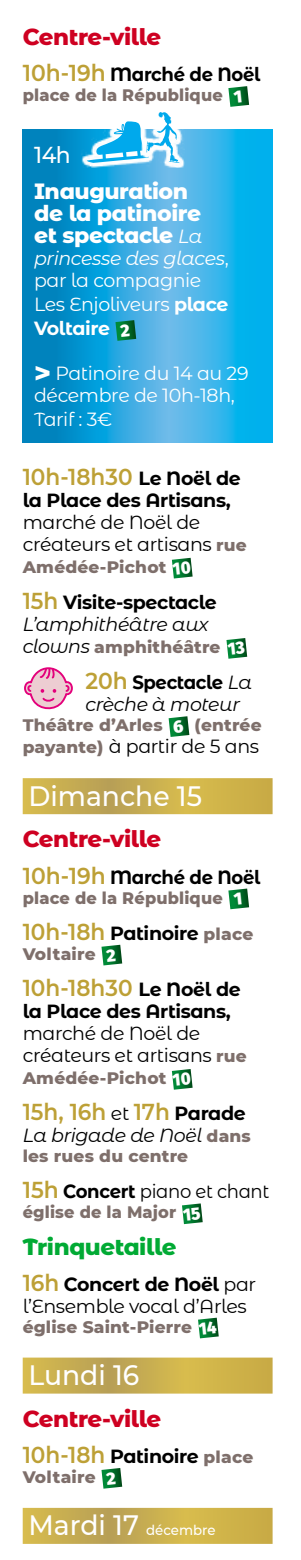
<style>
.page{position:relative;width:301px;height:1560px;background:#fff}
.page>*{position:absolute;margin:0;border:0;box-sizing:border-box;transform-origin:0 0}
.t1{font:500 28px "Montserrat";color:#fff;scale:.95 1}
.t2{font:600 23px "Montserrat Alternates";color:#bda036;scale:.94 1}
.t3{font:800 23px "Montserrat Alternates";letter-spacing:-.02em;color:#ce0021}
.t4{font:800 23px "Montserrat Alternates";letter-spacing:-.02em;color:#01aa34}
.t5{font:500 23px "Montserrat";color:#fff;scale:.95 1}
.t6{font:800 22px/22px "Montserrat Alternates";letter-spacing:-.02em;color:#fff}
.t7{font:19px/22px "Montserrat Alternates";letter-spacing:-.02em;color:#000}
.t8{font:italic 19px/22px "Montserrat Alternates";letter-spacing:-.02em;color:#000}
.t9{font:700 19px "Montserrat Alternates";letter-spacing:-.02em;color:#000}
.t10{font:19px/24px "Montserrat Alternates";letter-spacing:-.02em;color:#fff}
.t11{font:700 19px "Montserrat Alternates";letter-spacing:-.02em;color:#000;scale:.95 1}
.t12{font:italic 19px/22px "Montserrat Alternates";letter-spacing:-.02em;color:#fff}
.t13{font:19px "Montserrat Alternates";letter-spacing:-.02em;color:#000;scale:.95 1}
.t14{font:800 17px "Montserrat";letter-spacing:.01em;color:#7e6f6b}
.t15{font:800 17px "Montserrat";letter-spacing:.01em;color:#7e6f6b;scale:.95 1}
.t16{font:500 14px "Montserrat";color:#fff;scale:.95 1}
.s1{font-weight:600;font-size:23px;color:#bda036}
.s2{font-weight:400;font-style:italic;font-size:19px}
.s3{font-style:normal}
.s4{font-weight:700}
.s5{font-weight:800;font-size:28px}
.s6{font-weight:700;font-size:19px;color:#000}
.s7{font-family:"Montserrat";font-weight:800;font-size:17px;color:#7e6f6b}
.s8{font-weight:600;font-style:normal;font-size:23px;color:#bda036}
.s9{font-weight:700;font-style:normal}
.s10{font-family:"Montserrat Alternates";font-weight:400;font-style:italic;font-size:19px;color:#000}
.s11{font-weight:400;font-size:19px;color:#000}
.s12{font-family:"Montserrat";font-weight:800;font-style:normal;font-size:17px;color:#7e6f6b}
.s13{font-size:28px}
</style>
<div class="page">
<svg style="left:23px;top:129px;width:249px;height:37px;background:#16a2da"></svg>
<svg style="left:23px;top:166px;width:249px;height:175px;background:#24a6de"></svg>
<svg style="left:23px;top:341px;width:249px;height:101px;background:#24a6dd"></svg>
<svg style="left:23px;top:778px;width:249px;height:36px;background:#caaf4f"></svg>
<svg style="left:23px;top:1357px;width:249px;height:36px;background:#cbb051"></svg>
<svg style="left:23px;top:1507px;width:249px;height:36px;background:#cbb152"></svg>
<svg style="left:81px;top:129px;width:60px;height:39px"></svg>
<svg style="left:141px;top:129px;width:43px;height:39px"></svg>
<svg style="left:86px;top:112px;width:94px;height:51px"></svg>
<svg style="left:24px;top:667px;width:49px;height:43px"></svg>
<svg style="left:228px;top:86px;width:21px;height:21px"></svg>
<svg style="left:115px;top:320px;width:21px;height:21px"></svg>
<svg style="left:172px;top:557px;width:20px;height:21px"></svg>
<svg style="left:226px;top:638px;width:21px;height:20px"></svg>
<svg style="left:168px;top:716px;width:21px;height:21px"></svg>
<svg style="left:228px;top:888px;width:21px;height:21px"></svg>
<svg style="left:101px;top:944px;width:21px;height:21px"></svg>
<svg style="left:172px;top:1069px;width:20px;height:20px"></svg>
<svg style="left:182px;top:1203px;width:20px;height:20px"></svg>
<svg style="left:198px;top:1317px;width:20px;height:21px"></svg>
<svg style="left:101px;top:1468px;width:21px;height:20px"></svg>
<p class="t3" style="left:23px;top:20px;width:140px">Centre-ville</p>
<p class="t11" style="left:23px;top:61px;width:251px"><span class="s1">10h-19h</span> Marché de Noël</p>
<p class="t15" style="left:23px;top:83px;width:212px">place de la République</p>
<p class="t5" style="left:34px;top:139px;width:40px">14h</p>
<p class="t6" style="left:34px;top:179px;width:170px">Inauguration de la patinoire et spectacle <span class="s2">La</span></p>
<p class="t12" style="left:34px;top:247px;width:196px">princesse des glaces<span class="s3">, par la compagnie</span></p>
<p class="t10" style="left:34px;top:292px;width:196px">Les Enjoliveurs <span class="s4">place<br>Voltaire</span></p>
<p class="t10" style="left:34px;top:361px;width:216px;line-height:22px"><span class="s5">&gt;</span> Patinoire du 14 au 29 décembre de 10h-18h,</p>
<p class="t10" style="left:34px;top:406px;width:80px">Tarif : 3€</p>
<p class="t2" style="left:23px;top:460px;width:233px">10h-18h30 <span class="s6">Le Noël de</span></p>
<p class="t9" style="left:23px;top:486px;width:209px">la Place des Artisans,</p>
<p class="t7" style="left:23px;top:510px;width:225px">marché de Noël de créateurs et artisans <span class="s7">rue</span></p>
<p class="t14" style="left:23px;top:554px;width:145px">Amédée-Pichot</p>
<p class="t8" style="left:23px;top:590px;width:195px"><span class="s8">15h</span> <span class="s9">Visite-spectacle<br></span>L’amphithéâtre aux</p>
<p class="t14" style="left:23px;top:634px;width:199px"><span class="s10">clowns</span> amphithéâtre</p>
<p class="t8" style="left:85px;top:670px;width:168px"><span class="s8">20h</span> <span class="s9">Spectacle</span> La crèche à moteur</p>
<p class="t14" style="left:23px;top:712px;width:141px">Théâtre d’Arles</p>
<p class="t14" style="left:194px;top:712px;width:68px">(entrée</p>
<p class="t7" style="left:23px;top:734px;width:238px"><span class="s7">payante)</span> à partir de 5 ans</p>
<h1 class="t1" style="left:28px;top:776px;width:184px">Dimanche 15</h1>
<p class="t3" style="left:23px;top:822px;width:140px">Centre-ville</p>
<p class="t11" style="left:23px;top:863px;width:251px"><span class="s1">10h-19h</span> Marché de Noël</p>
<p class="t15" style="left:23px;top:885px;width:212px">place de la République</p>
<p class="t9" style="left:23px;top:919px;width:232px"><span class="s1">10h-18h</span> Patinoire <span class="s7">place</span></p>
<p class="t14" style="left:23px;top:941px;width:74px">Voltaire</p>
<p class="t2" style="left:23px;top:971px;width:233px">10h-18h30 <span class="s6">Le Noël de</span></p>
<p class="t9" style="left:23px;top:997px;width:209px">la Place des Artisans,</p>
<p class="t7" style="left:23px;top:1021px;width:225px">marché de Noël de créateurs et artisans <span class="s7">rue</span></p>
<p class="t14" style="left:23px;top:1065px;width:145px">Amédée-Pichot</p>
<p class="t2" style="left:23px;top:1095px;width:238px">15h, 16h <span class="s11">et</span> 17h <span class="s6">Parade</span></p>
<p class="t8" style="left:23px;top:1123px;width:229px">La brigade de Noël <span class="s12">dans</span></p>
<p class="t14" style="left:23px;top:1143px;width:167px">les rues du centre</p>
<p class="t13" style="left:23px;top:1178px;width:261px"><span class="s1">15h</span> <span class="s4">Concert</span> piano et chant</p>
<p class="t15" style="left:23px;top:1199px;width:163px">église de la Major</p>
<p class="t4" style="left:23px;top:1229px;width:155px">Trinquetaille</p>
<p class="t7" style="left:23px;top:1271px;width:235px"><span class="s1">16h</span> <span class="s4">Concert de Noël</span> par l’Ensemble vocal d’Arles</p>
<p class="t14" style="left:23px;top:1313px;width:171px">église Saint-Pierre</p>
<h1 class="t1" style="left:28px;top:1355px;width:118px">Lundi 16</h1>
<p class="t3" style="left:23px;top:1401px;width:140px">Centre-ville</p>
<p class="t9" style="left:23px;top:1442px;width:232px"><span class="s1">10h-18h</span> Patinoire <span class="s7">place</span></p>
<p class="t14" style="left:23px;top:1464px;width:74px">Voltaire</p>
<p class="t16" style="left:28px;top:1520px;width:198px"><span class="s13">Mardi 17</span> décembre</p>
</div>
